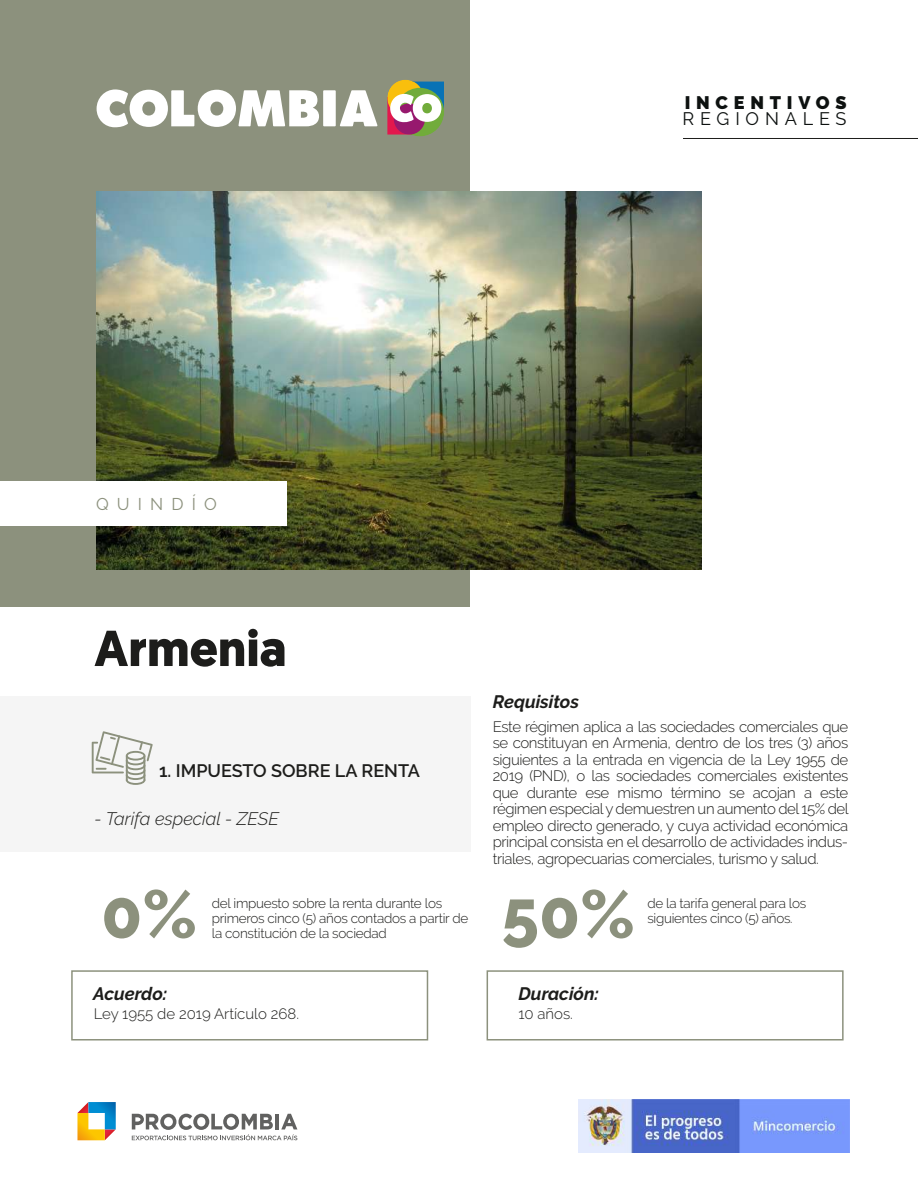
<style>
.page{position:relative;width:918px;height:1188px;background:#fff}
.page>*{position:absolute;margin:0;border:0;box-sizing:border-box;transform-origin:0 0}
.t1{font:800 67.2px "Raleway";color:#8c917d}
.t2{font:700 50.4px "Geomanist";color:#1d1d1b}
.t3{font:900 18.15px "Raleway";letter-spacing:.32em;color:#0d1110}
.t4{font:18.15px "Raleway";letter-spacing:.32em;color:#0d1110}
.t5{font:italic 700 18px "Raleway";color:#1d1d1b}
.t6{font:600 18px "Raleway";color:#1d1d1b}
.t7{font:italic 300 18px "Raleway";color:#1d1d1b}
.t8{font:16.95px "Raleway";letter-spacing:.48em;color:#8c917d}
.t9{font:300 15px/16.5px "Raleway";letter-spacing:-.025em;color:#1d1d1b;text-align:justify}
.t10{font:300 15px "Raleway";color:#1d1d1b}
.t11{font:300 13.5px/15px "Raleway";letter-spacing:-.02em;color:#1d1d1b}
</style>
<div class="page">
<div style="left:0;top:696px;width:470px;height:156px;background:#f5f5f5"></div>
<svg style="left:92px;top:731px;width:61px;height:54px"></svg>
<div style="left:71px;top:970px;width:357px;height:71px;border:2px solid #8c917d"></div>
<div style="left:487px;top:970px;width:357px;height:71px;border:2px solid #8c917d"></div>
<svg style="left:77px;top:1102px;width:39px;height:38px"></svg>
<svg style="left:132px;top:1114px;width:165px;height:26px"></svg>
<img style="left:579px;top:1099px;width:270px;height:54px">
<div style="left:0;top:0;width:470px;height:607px;background:#8c917d"></div>
<img style="left:97px;top:191px;width:605px;height:378px">
<div style="left:0;top:481px;width:286px;height:45px;background:#fff"></div>
<hr style="left:683px;top:138px;width:235px;height:1px;background:#1d1d1b">
<div style="left:387px;top:97px;width:37px;height:38px;background:#e2184d"></div>
<div style="left:411px;top:82px;width:33px;height:30px;background:#0872b5"></div>
<div style="left:387px;top:80px;width:36px;height:36px;background:#f9bf0d;border-radius:50%"></div>
<svg style="left:97px;top:89px;width:281px;height:38px"></svg>
<svg style="left:390px;top:88px;width:54px;height:48px"></svg>
<p class="t3" style="left:685px;top:92px;width:163px">INCENTIVOS</p>
<p class="t4" style="left:683px;top:108px;width:166px">REGIONALES</p>
<p class="t8" style="left:96px;top:494px;width:122px">QUINDÍO</p>
<h2 class="t2" style="left:94px;top:615px;width:194px">Armenia</h2>
<p class="t6" style="left:159px;top:760px;width:262px">1. IMPUESTO SOBRE LA RENTA</p>
<p class="t7" style="left:95px;top:808px;width:186px">- Tarifa especial - ZESE</p>
<p class="t5" style="left:493px;top:692px;width:88px">Requisitos</p>
<p class="t9" style="left:493px;top:718px;width:358px">Este régimen aplica a las sociedades comerciales que se constituyan en Armenia, dentro de los tres (3) años siguientes a la entrada en vigencia de la Ley 1955 de 2019 (PND), o las sociedades comerciales existentes que durante ese mismo término se acojan a este régimen especial y demuestren un aumento del 15% del empleo directo generado, y cuya actividad económica principal consista en el desarrollo de actividades indus&shy;triales, agropecuarias comerciales, turismo y salud.</p>
<h1 class="t1" style="left:101px;top:876px;width:98px">0%</h1>
<h1 class="t1" style="left:501px;top:876px;width:135px">50%</h1>
<p class="t11" style="left:212px;top:896px;width:258px">del impuesto sobre la renta durante los primeros cinco (5) años contados a partir de la constitución de la sociedad</p>
<p class="t11" style="left:647px;top:896px;width:160px">de la tarifa general para los siguientes cinco (5) años.</p>
<p class="t5" style="left:93px;top:984px;width:76px">Acuerdo:</p>
<p class="t5" style="left:519px;top:983px;width:82px">Duración:</p>
<p class="t10" style="left:94px;top:1005px;width:207px">Ley 1955 de 2019 Artículo 268.</p>
<p class="t9" style="left:518px;top:1006px;width:56px">10 años.</p>
</div>
